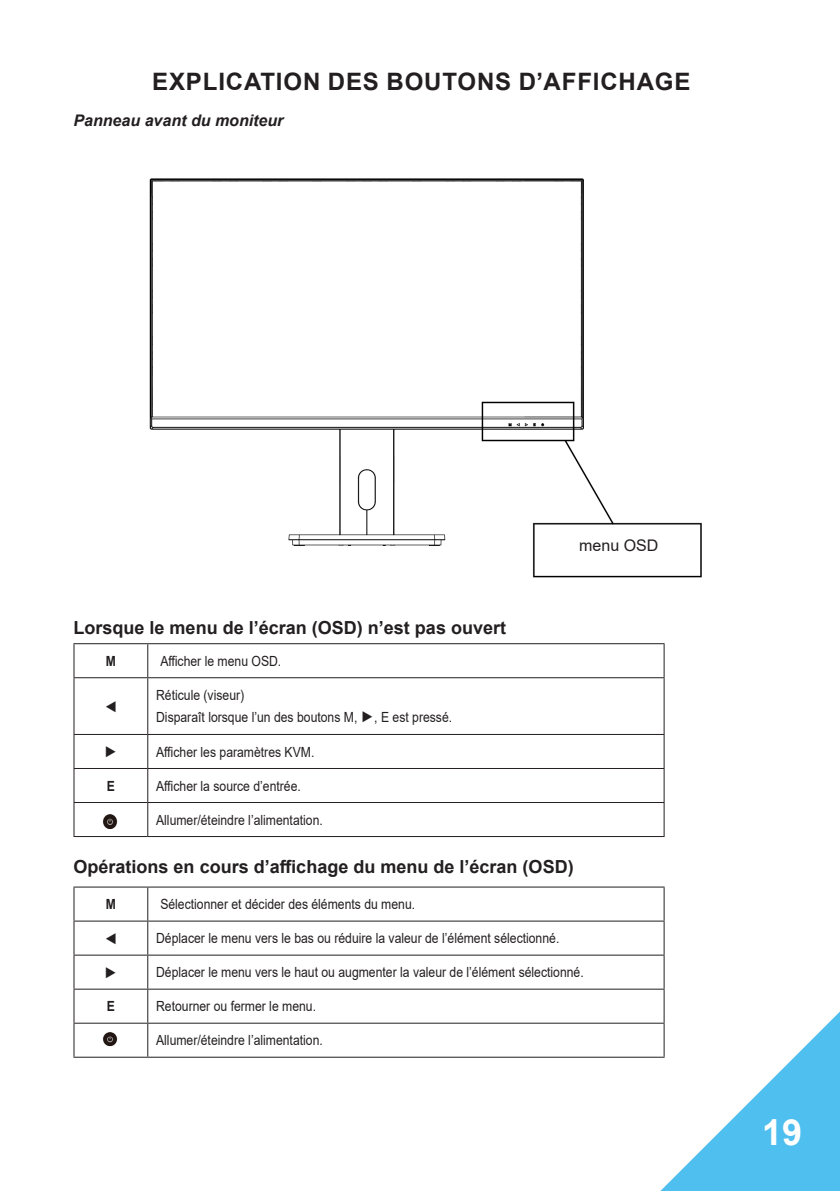
<style>
.page{position:relative;width:840px;height:1191px;background:#fff}
.page>*{position:absolute;margin:0;border:0;box-sizing:border-box;transform-origin:0 0}
.t1{font:700 36px "Arial";color:#fff}
.Titre{font:700 24px "Arial";letter-spacing:.035em;color:#231f20}
.Sous_Titre{font:700 18px "Arial";color:#231f20}
.Body{font:italic 700 16px "Arial";color:#231f20}
.Body-2{font:16px "Arial";color:#231f20}
.Body_tableau{font:15.6px "Arial";color:#231f20;scale:.87 1}
.Body_tableau-2{font:14px "Arial";color:#231f20;scale:.87 1}
.Body_tableau-3{font:700 14px "Arial";color:#231f20;scale:.87 1}
.s1{font-size:15.6px}
</style>
<div class="page">
<svg style="left:633px;top:984px;width:206px;height:207px"></svg>
<img style="left:149px;top:178px;width:553px;height:400px">
<svg style="left:74px;top:644px;width:589px;height:33px"></svg>
<svg style="left:74px;top:678px;width:589px;height:158px"></svg>
<hr style="left:73px;top:643px;width:75px;height:1px;background:#231f20">
<hr style="left:73px;top:644px;width:1px;height:33px;background:#231f20">
<hr style="left:148px;top:643px;width:516px;height:1px;background:#231f20">
<hr style="left:147px;top:644px;width:1px;height:33px;background:#231f20">
<hr style="left:663px;top:644px;width:1px;height:33px;background:#231f20">
<hr style="left:73px;top:677px;width:75px;height:1px;background:#231f20">
<hr style="left:73px;top:678px;width:1px;height:56px;background:#231f20">
<hr style="left:148px;top:677px;width:516px;height:1px;background:#231f20">
<hr style="left:147px;top:678px;width:1px;height:56px;background:#231f20">
<hr style="left:663px;top:678px;width:1px;height:56px;background:#231f20">
<hr style="left:73px;top:734px;width:75px;height:1px;background:#231f20">
<hr style="left:73px;top:735px;width:1px;height:33px;background:#231f20">
<hr style="left:148px;top:734px;width:516px;height:1px;background:#231f20">
<hr style="left:147px;top:735px;width:1px;height:33px;background:#231f20">
<hr style="left:663px;top:735px;width:1px;height:33px;background:#231f20">
<hr style="left:73px;top:768px;width:75px;height:1px;background:#231f20">
<hr style="left:73px;top:769px;width:1px;height:33px;background:#231f20">
<hr style="left:148px;top:768px;width:516px;height:1px;background:#231f20">
<hr style="left:147px;top:769px;width:1px;height:33px;background:#231f20">
<hr style="left:663px;top:769px;width:1px;height:33px;background:#231f20">
<hr style="left:73px;top:802px;width:75px;height:1px;background:#231f20">
<hr style="left:73px;top:803px;width:1px;height:33px;background:#231f20">
<hr style="left:148px;top:802px;width:516px;height:1px;background:#231f20">
<hr style="left:147px;top:803px;width:1px;height:33px;background:#231f20">
<hr style="left:663px;top:803px;width:1px;height:33px;background:#231f20">
<hr style="left:73px;top:836px;width:75px;height:1px;background:#231f20">
<hr style="left:148px;top:836px;width:516px;height:1px;background:#231f20">
<img style="left:102px;top:814px;width:16px;height:15px">
<svg style="left:74px;top:887px;width:589px;height:33px"></svg>
<svg style="left:74px;top:921px;width:589px;height:135px"></svg>
<hr style="left:73px;top:886px;width:75px;height:1px;background:#231f20">
<hr style="left:73px;top:887px;width:1px;height:33px;background:#231f20">
<hr style="left:148px;top:886px;width:516px;height:1px;background:#231f20">
<hr style="left:147px;top:887px;width:1px;height:33px;background:#231f20">
<hr style="left:663px;top:887px;width:1px;height:33px;background:#231f20">
<hr style="left:73px;top:920px;width:75px;height:1px;background:#231f20">
<hr style="left:73px;top:921px;width:1px;height:33px;background:#231f20">
<hr style="left:148px;top:920px;width:516px;height:1px;background:#231f20">
<hr style="left:147px;top:921px;width:1px;height:33px;background:#231f20">
<hr style="left:663px;top:921px;width:1px;height:33px;background:#231f20">
<hr style="left:73px;top:954px;width:75px;height:1px;background:#231f20">
<hr style="left:73px;top:955px;width:1px;height:33px;background:#231f20">
<hr style="left:148px;top:954px;width:516px;height:1px;background:#231f20">
<hr style="left:147px;top:955px;width:1px;height:33px;background:#231f20">
<hr style="left:663px;top:955px;width:1px;height:33px;background:#231f20">
<hr style="left:73px;top:988px;width:75px;height:1px;background:#231f20">
<hr style="left:73px;top:989px;width:1px;height:33px;background:#231f20">
<hr style="left:148px;top:988px;width:516px;height:1px;background:#231f20">
<hr style="left:147px;top:989px;width:1px;height:33px;background:#231f20">
<hr style="left:663px;top:989px;width:1px;height:33px;background:#231f20">
<hr style="left:73px;top:1022px;width:75px;height:1px;background:#231f20">
<hr style="left:73px;top:1023px;width:1px;height:33px;background:#231f20">
<hr style="left:148px;top:1022px;width:516px;height:1px;background:#231f20">
<hr style="left:147px;top:1023px;width:1px;height:33px;background:#231f20">
<hr style="left:663px;top:1023px;width:1px;height:33px;background:#231f20">
<hr style="left:73px;top:1056px;width:75px;height:1px;background:#231f20">
<hr style="left:148px;top:1056px;width:516px;height:1px;background:#231f20">
<img style="left:102px;top:1031px;width:16px;height:15px">
<p class="Titre" style="left:152px;top:64px;width:539px">EXPLICATION DES BOUTONS D’AFFICHAGE</p>
<p class="Body" style="left:73px;top:110px;width:211px">Panneau avant du moniteur</p>
<p class="Sous_Titre" style="left:73px;top:614px;width:434px">Lorsque le menu de l’écran (OSD) n’est pas ouvert</p>
<p class="Body_tableau-3" style="left:106px;top:651px;width:13px">M</p>
<p class="Body_tableau-2" style="left:160px;top:651px;width:140px">Afficher le menu OSD.</p>
<p class="Body_tableau" style="left:104px;top:695px;width:17px">◄</p>
<p class="Body_tableau-2" style="left:156px;top:686px;width:103px">Réticule (viseur)</p>
<p class="Body_tableau-2" style="left:156px;top:707px;width:341px">Disparaît lorsque l’un des boutons M, <span class="s1">►</span>, E est pressé.</p>
<p class="Body_tableau" style="left:104px;top:741px;width:17px">►</p>
<p class="Body_tableau-2" style="left:156px;top:742px;width:183px">Afficher les paramètres KVM.</p>
<p class="Body_tableau-3" style="left:107px;top:776px;width:11px">E</p>
<p class="Body_tableau-2" style="left:156px;top:776px;width:168px">Afficher la source d’entrée.</p>
<p class="Body_tableau-2" style="left:156px;top:810px;width:193px">Allumer/éteindre l’alimentation.</p>
<p class="Body-2" style="left:579px;top:535px;width:81px">menu OSD</p>
<p class="Sous_Titre" style="left:73px;top:853px;width:501px">Opérations en cours d’affichage du menu de l’écran (OSD)</p>
<p class="Body_tableau-3" style="left:106px;top:894px;width:13px">M</p>
<p class="Body_tableau-2" style="left:160px;top:894px;width:294px">Sélectionner et décider des éléments du menu.</p>
<p class="Body_tableau" style="left:104px;top:927px;width:17px">◄</p>
<p class="Body_tableau-2" style="left:156px;top:928px;width:464px">Déplacer le menu vers le bas ou réduire la valeur de l’élément sélectionné.</p>
<p class="Body_tableau" style="left:104px;top:961px;width:17px">►</p>
<p class="Body_tableau-2" style="left:156px;top:962px;width:492px">Déplacer le menu vers le haut ou augmenter la valeur de l’élément sélectionné.</p>
<p class="Body_tableau-3" style="left:107px;top:996px;width:11px">E</p>
<p class="Body_tableau-2" style="left:156px;top:996px;width:185px">Retourner ou fermer le menu.</p>
<p class="Body_tableau-2" style="left:156px;top:1030px;width:193px">Allumer/éteindre l’alimentation.</p>
<h1 class="t1" style="left:761px;top:1107px;width:42px">19</h1>
</div>
